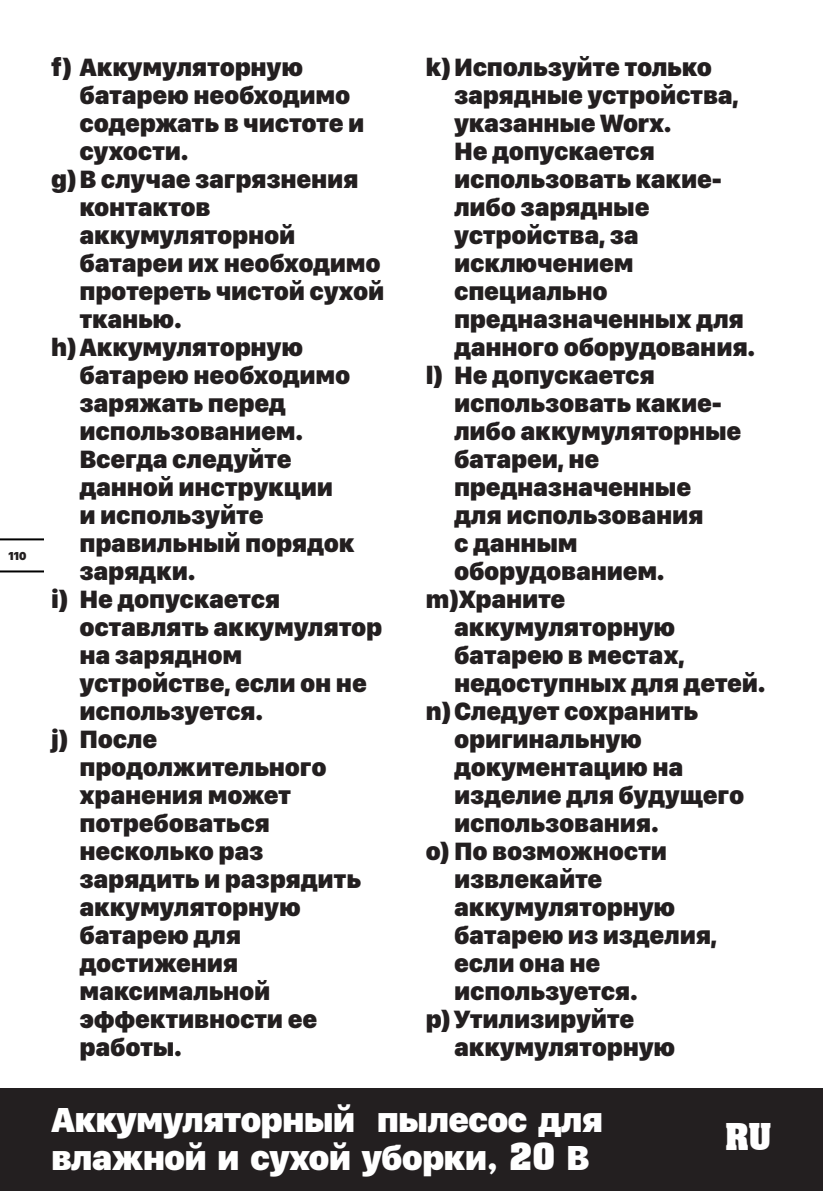
<style>
.page{position:relative;width:823px;height:1191px;background:#fff}
.page>*{position:absolute;margin:0;border:0;box-sizing:border-box;transform-origin:0 0}
.t1{font:900 36px/38px "SF Compact Display";letter-spacing:-.025em;color:#fff}
.t2{font:700 36px "Aachen BT";color:#fff}
.t3{font:900 26px/28px "SF Compact Display";letter-spacing:-.01em;color:#231f20}
.t4{font:900 12px "SF Compact Display";color:#231f20}
.s1{font-family:"Aachen BT";font-weight:700}
</style>
<div class="page">
<div style="left:0;top:1089px;width:822px;height:102px;background:#231f20"></div>
<hr style="left:0;top:570px;width:43px;height:2px;background:#000">
<hr style="left:0;top:538px;width:43px;height:2px;background:#000">
<p class="t4" style="left:9px;top:548px;width:19px">110</p>
<p class="t3" style="left:79px;top:52px;width:286px;text-indent:-28px">f) Аккумуляторную батарею необходимо содержать в чистоте и сухости.</p>
<p class="t3" style="left:79px;top:164px;width:306px;text-indent:-28px">g)В случае загрязнения контактов аккумуляторной батареи их необходимо протереть чистой сухой тканью.</p>
<p class="t3" style="left:79px;top:332px;width:277px;text-indent:-28px">h)Аккумуляторную батарею необходимо заряжать перед использованием.<br>Всегда следуйте данной инструкции и используйте правильный порядок зарядки.</p>
<p class="t3" style="left:79px;top:584px;width:304px;text-indent:-28px">i) Не допускается оставлять аккумулятор на зарядном устройстве, если он не используется.</p>
<p class="t3" style="left:79px;top:724px;width:283px;text-indent:-28px">j) После продолжительного хранения может потребоваться несколько раз зарядить и разрядить аккумуляторную батарею для достижения максимальной эффективности ее работы.</p>
<p class="t3" style="left:454px;top:52px;width:302px;text-indent:-28px">k)Используйте только зарядные устройства, указанные Worx.<br>Не допускается использовать какие&shy;либо зарядные устройства, за исключением специально предназначенных для данного оборудования.</p>
<p class="t3" style="left:454px;top:360px;width:289px;text-indent:-28px">l) Не допускается использовать какие&shy;либо аккумуляторные батареи, не предназначенные для использования<br>с данным оборудованием.</p>
<p class="t3" style="left:454px;top:584px;width:313px;text-indent:-28px">m)Храните аккумуляторную батарею в местах, недоступных для детей.</p>
<p class="t3" style="left:454px;top:696px;width:291px;text-indent:-28px">n)Следует сохранить оригинальную документацию на изделие для будущего использования.</p>
<p class="t3" style="left:454px;top:836px;width:264px;text-indent:-28px">o) По возможности извлекайте аккумуляторную батарею из изделия, если она не используется.</p>
<p class="t3" style="left:454px;top:1004px;width:223px;text-indent:-28px">p)Утилизируйте аккумуляторную</p>
<h1 class="t1" style="left:51px;top:1099px;width:553px">Аккумуляторный пылесос для влажной и сухой уборки<span class="s1">, 20</span> В</h1>
<h1 class="t2" style="left:724px;top:1114px;width:48px">RU</h1>
</div>
